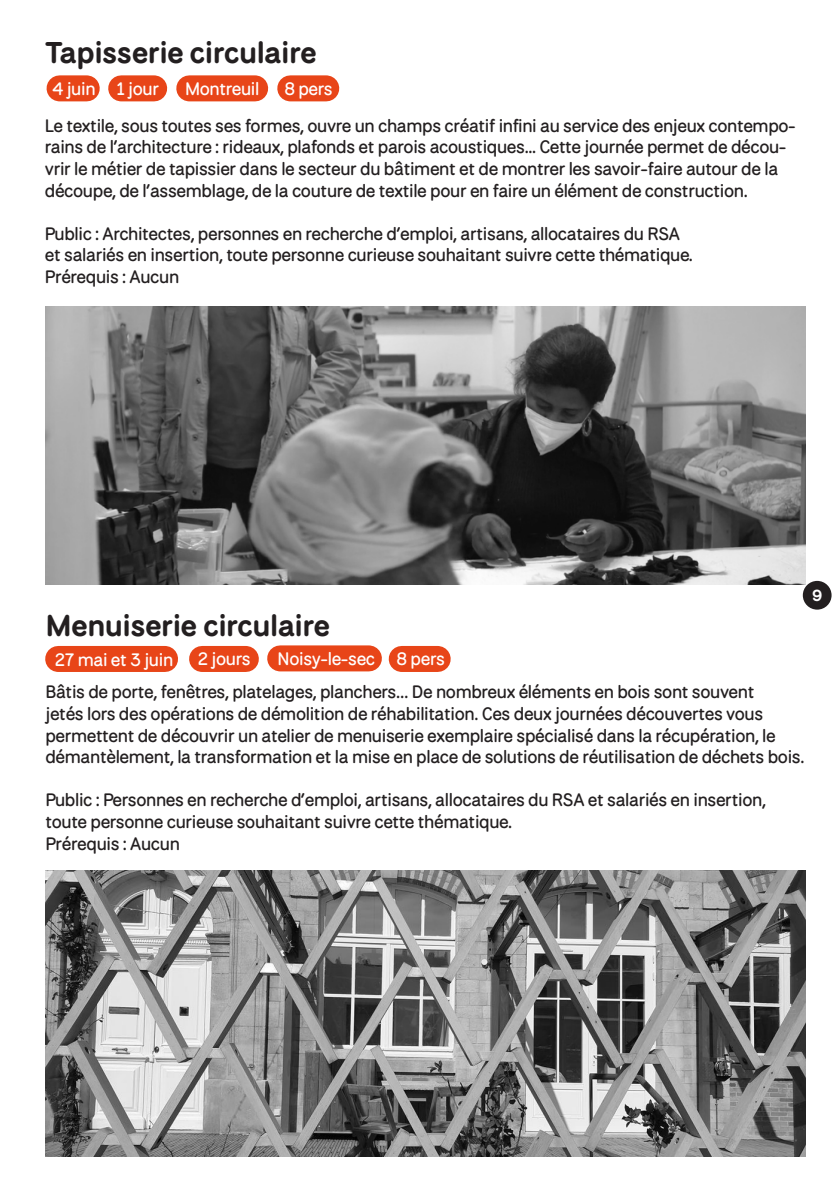
<style>
.page{position:relative;width:840px;height:1191px;background:#fff}
.page>*{position:absolute;margin:0;border:0;box-sizing:border-box;transform-origin:0 0}
.t1{font:700 30px "National Park";letter-spacing:-.02em;color:#231f20}
.t2{font:500 18px/21.6px "National Park";letter-spacing:-.02em;color:#231f20}
.t3{font:500 18px "National Park";letter-spacing:-.02em;color:#fff}
.t4{font:700 16px "National Park";color:#fff}
</style>
<div class="page">
<div style="left:280px;top:645px;width:88px;height:26px;background:#e84518"></div>
<div style="left:802px;top:581px;width:29px;height:28px;background:#231f20;border-radius:50%"></div>
<img style="left:45px;top:306px;width:760px;height:278px">
<div style="left:121px;top:75px;width:33px;height:26px;background:#e84518"></div>
<div style="left:189px;top:75px;width:66px;height:26px;background:#e84518"></div>
<div style="left:59px;top:75px;width:28px;height:26px;background:#e84518"></div>
<div style="left:290px;top:75px;width:36px;height:26px;background:#e84518"></div>
<div style="left:202px;top:646px;width:44px;height:26px;background:#e84518"></div>
<div style="left:58px;top:646px;width:107px;height:26px;background:#e84518"></div>
<div style="left:401px;top:646px;width:36px;height:26px;background:#e84518"></div>
<img style="left:45px;top:870px;width:760px;height:287px">
<p class="t1" style="left:45px;top:29px;width:273px">Tapisserie circulaire</p>
<p class="t3" style="left:52px;top:75px;width:45px">4 juin</p>
<p class="t3" style="left:116px;top:75px;width:44px">1 jour</p>
<p class="t3" style="left:185px;top:75px;width:76px">Montreuil</p>
<p class="t3" style="left:284px;top:75px;width:50px">8 pers</p>
<p class="t2" style="left:45px;top:113px;width:752px">Le textile, sous toutes ses formes, ouvre un champs créatif infini au service des enjeux contempo&shy;rains de l’architecture : rideaux, plafonds et parois acoustiques... Cette journée permet de décou&shy;vrir le métier de tapissier dans le secteur du bâtiment et de montrer les savoir-faire autour de la découpe, de l’assemblage, de la couture de textile pour en faire un élément de construction.</p>
<p class="t2" style="left:45px;top:221px;width:636px">Public : Architectes, personnes en recherche d’emploi, artisans, allocataires du RSA</p>
<p class="t2" style="left:45px;top:243px;width:649px">et salariés en insertion, toute personne curieuse souhaitant suivre cette thématique.</p>
<p class="t2" style="left:45px;top:264px;width:136px">Prérequis : Aucun</p>
<p class="t1" style="left:45px;top:602px;width:286px">Menuiserie circulaire</p>
<p class="t3" style="left:55px;top:645px;width:120px">27 mai et 3 juin</p>
<p class="t3" style="left:198px;top:645px;width:54px">2 jours</p>
<p class="t3" style="left:277px;top:644px;width:99px">Noisy-le-sec</p>
<p class="t3" style="left:396px;top:644px;width:50px">8 pers</p>
<p class="t2" style="left:45px;top:679px;width:760px">Bâtis de porte, fenêtres, platelages, planchers… De nombreux éléments en bois sont souvent<br>jetés lors des opérations de démolition de réhabilitation. Ces deux journées découvertes vous permettent de découvrir un atelier de menuiserie exemplaire spécialisé dans la récupération, le démantèlement, la transformation et la mise en place de solutions de réutilisation de déchets bois.</p>
<p class="t2" style="left:45px;top:787px;width:721px">Public : Personnes en recherche d’emploi, artisans, allocataires du RSA et salariés en insertion, toute personne curieuse souhaitant suivre cette thématique.</p>
<p class="t2" style="left:45px;top:831px;width:136px">Prérequis : Aucun</p>
<p class="t4" style="left:811px;top:582px;width:12px">9</p>
</div>
